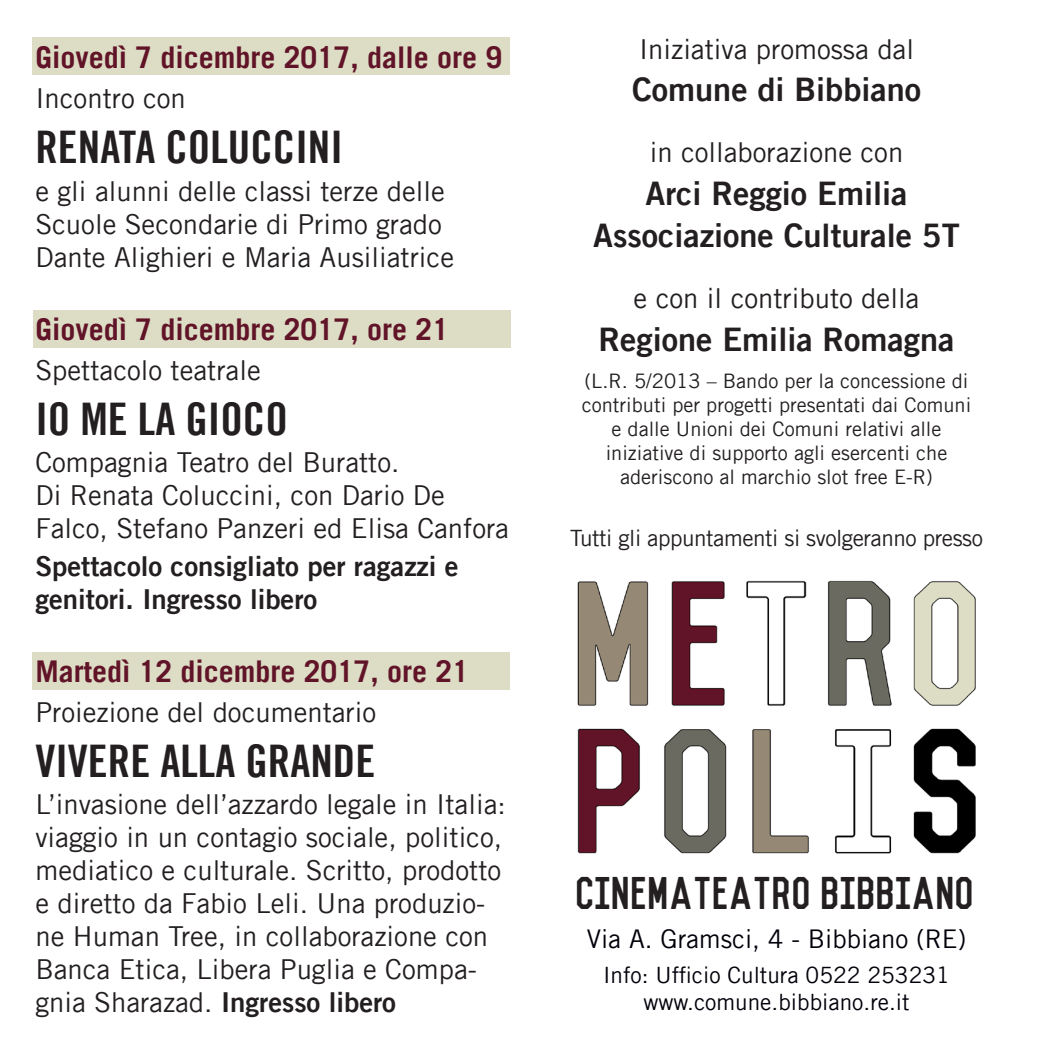
<style>
.page{position:relative;width:1049px;height:1049px;background:#fff}
.page>*{position:absolute;margin:0;border:0;box-sizing:border-box;transform-origin:0 0}
.t1{font:45px "Trade Gothic LT Bold Cond Twenty";color:#231f20}
.t2{font:42.25px "Vincent";color:#231f20}
.t3{font:32.5px/42.5px "Trade Gothic LT Bold Two";color:#231f20;text-align:center}
.t4{font:700 30px "Trade Gothic LT";color:#611428}
.t5{font:27.5px/33px "Trade Gothic LT";color:#231f20}
.t6{font:27.5px/33px "Trade Gothic LT Bold Two";color:#231f20}
.t7{font:25.75px "Trade Gothic LT";color:#00000a}
.t8{font:22.5px/27px "Trade Gothic LT";color:#00000a;text-align:center}
.t9{font:22.5px "Trade Gothic LT";letter-spacing:-.02em;color:#231f20}
.t10{font:20px/24px "Trade Gothic LT";color:#231f20;text-align:center}
.s1{font-family:"Trade Gothic LT"}
</style>
<div class="page">
<div style="left:34px;top:310px;width:477px;height:37px;background:#ddddc5"></div>
<div style="left:32px;top:652px;width:477px;height:37px;background:#ddddc5"></div>
<div style="left:32px;top:37px;width:477px;height:37px;background:#ddddc5"></div>
<img style="left:577px;top:580px;width:399px;height:274px">
<p class="t4" style="left:35px;top:39px;width:468px">Giovedì 7 dicembre 2017, dalle ore 9</p>
<p class="t5" style="left:35px;top:82px;width:152px">Incontro con</p>
<h1 class="t1" style="left:35px;top:120px;width:309px">RENATA COLUCCINI</h1>
<p class="t5" style="left:35px;top:174px;width:420px">e gli alunni delle classi terze delle<br>Scuole Secondarie di Primo grado<br>Dante Alighieri e Maria Ausiliatrice</p>
<p class="t4" style="left:35px;top:311px;width:415px">Giovedì 7 dicembre 2017, ore 21</p>
<p class="t5" style="left:35px;top:353px;width:227px">Spettacolo teatrale</p>
<h1 class="t1" style="left:35px;top:391px;width:254px">IO ME LA GIOCO</h1>
<p class="t5" style="left:35px;top:446px;width:475px">Compagnia Teatro del Buratto.<br>Di Renata Coluccini, con Dario De<br>Falco, Stefano Panzeri ed Elisa Canfora</p>
<p class="t6" style="left:35px;top:549px;width:425px">Spettacolo consigliato per ragazzi e genitori. Ingresso libero</p>
<p class="t4" style="left:35px;top:653px;width:435px">Martedì 12 dicembre 2017, ore 21</p>
<p class="t5" style="left:35px;top:695px;width:342px">Proiezione del documentario</p>
<h1 class="t1" style="left:35px;top:733px;width:341px">VIVERE ALLA GRANDE</h1>
<p class="t5" style="left:35px;top:788px;width:472px">L’invasione dell’azzardo legale in Italia: viaggio in un contagio sociale, politico, mediatico e culturale. Scritto, prodotto e diretto da Fabio Leli. Una produzio&shy;ne Human Tree, in collaborazione con Banca Etica, Libera Puglia e Compa-</p>
<p class="t6" style="left:35px;top:985px;width:362px"><span class="s1">gnia Sharazad.</span> Ingresso libero</p>
<p class="t5" style="left:639px;top:32px;width:276px">Iniziativa promossa dal</p>
<p class="t3" style="left:632px;top:68px;width:290px">Comune di Bibbiano</p>
<p class="t5" style="left:650px;top:136px;width:255px">in collaborazione con</p>
<p class="t3" style="left:593px;top:171px;width:368px">Arci Reggio Emilia<br>Associazione Culturale 5T</p>
<p class="t5" style="left:634px;top:282px;width:287px">e con il contributo della</p>
<p class="t3" style="left:599px;top:317px;width:357px">Regione Emilia Romagna</p>
<p class="t10" style="left:582px;top:369px;width:391px">(L.R. 5/2013 – Bando per la concessione di contributi per progetti presentati dai Comuni e dalle Unioni dei Comuni relativi alle iniziative di supporto agli esercenti che aderiscono al marchio slot free E-R)</p>
<p class="t9" style="left:570px;top:525px;width:414px">Tutti gli appuntamenti si svolgeranno presso</p>
<h2 class="t2" style="left:577px;top:875px;width:400px">CINEMATEATRO BIBBIANO</h2>
<p class="t7" style="left:587px;top:923px;width:381px">Via A. Gramsci, 4 - Bibbiano (RE)</p>
<p class="t8" style="left:603px;top:961px;width:348px">Info: Ufficio Cultura 0522 253231 www.comune.bibbiano.re.it</p>
</div>
